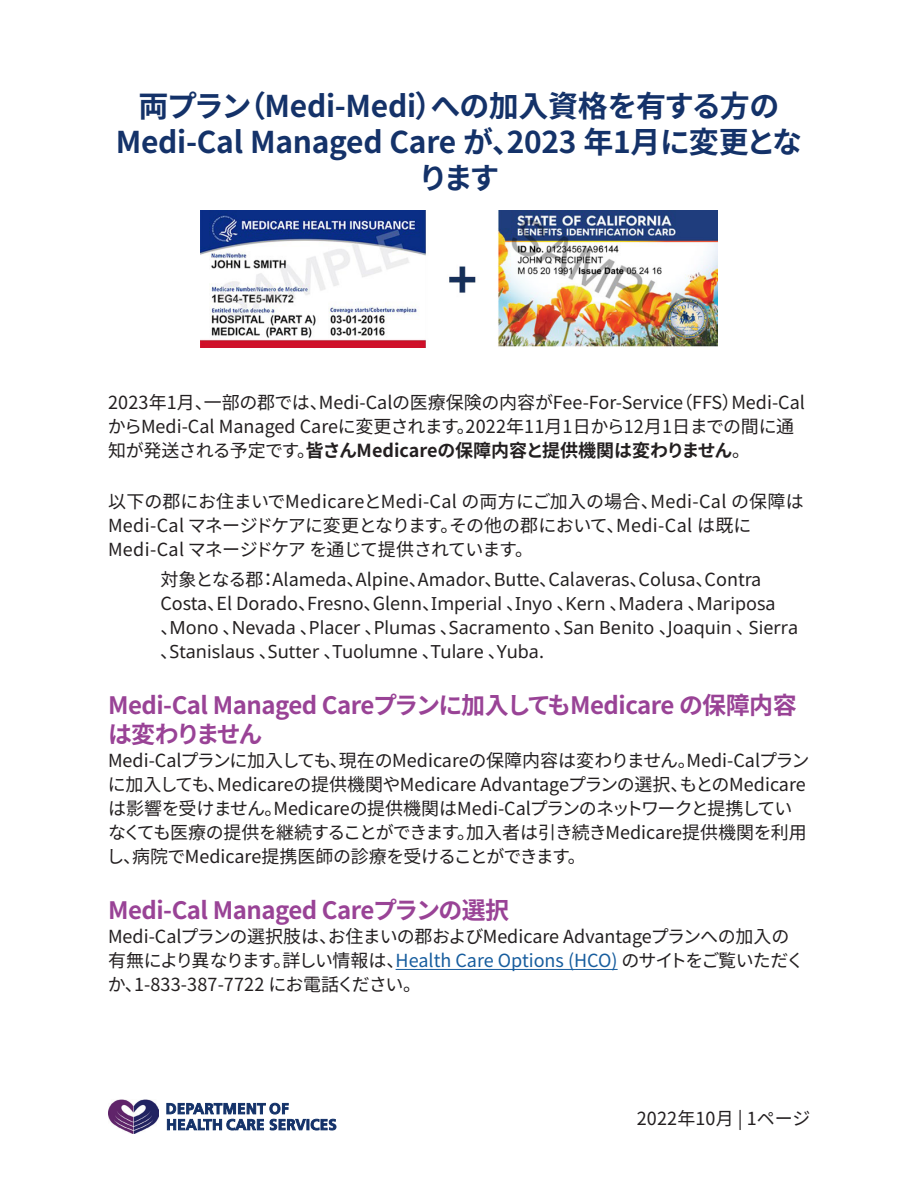
<style>
.page{position:relative;width:918px;height:1188px;background:#fff}
.page>*{position:absolute;margin:0;border:0;box-sizing:border-box;transform-origin:0 0}
.t1{font:700 30px/36px "Noto Sans CJ Kjp";letter-spacing:-.01em;color:#143269;text-align:center}
.t2{font:700 24px/28.8px "Noto Sans CJ Kjp";letter-spacing:-.02em;color:#994396}
.t3{font:18px/24px "Noto Sans CJ Kjp";color:#231f20}
.t4{font:18px/24px "Noto Sans";color:#231f20}
.s1{font-weight:700}
.s2{font-family:"Noto Sans CJ Kjp"}
.s3{color:#175d9e}
</style>
<div class="page">
<img style="left:108px;top:1099px;width:51px;height:35px">
<svg style="left:166px;top:1102px;width:171px;height:29px"></svg>
<hr style="left:396px;top:969px;width:222px;height:1px;background:#175d9e">
<img style="left:201px;top:210px;width:516px;height:137px">
<h1 class="t1" style="left:116px;top:89px;width:688px">両プラン（Medi-Medi）への加入資格を有する方の<br>Medi-Cal Managed Care が、2023 年1月に変更となります</h1>
<p class="t3" style="left:108px;top:390px;width:699px">2023年1月、一部の郡では、Medi-Calの医療保険の内容がFee-For-Service（FFS）Medi-CalからMedi-Cal Managed Careに変更されます。2022年11月1日から12月1日までの間に通知が発送される予定です。<span class="s1">皆さんMedicareの保障内容と提供機関は変わりません</span>。</p>
<p class="t3" style="left:108px;top:489px;width:697px">以下の郡にお住まいでMedicareとMedi-Cal の両方にご加入の場合、Medi-Cal の保障は<br>Medi-Cal マネージドケアに変更となります。その他の郡において、Medi-Cal は既に<br>Medi-Cal マネージドケアを通じて提供されています。</p>
<p class="t4" style="left:160px;top:567px;width:640px"><span class="s2">対象となる郡：Alameda、Alpine、Amador、Butte、Calaveras、Colusa、Contra Costa、El Dorado、Fresno、Glenn、</span>Imperial <span class="s2">、</span>Inyo <span class="s2">、</span>Kern <span class="s2">、</span>Madera <span class="s2">、</span>Mariposa<span class="s2">、</span>Mono <span class="s2">、</span>Nevada <span class="s2">、</span>Placer <span class="s2">、</span>Plumas <span class="s2">、</span>Sacramento <span class="s2">、</span>San Benito <span class="s2">、</span>Joaquin <span class="s2">、</span>Sierra<span class="s2">、</span>Stanislaus <span class="s2">、</span>Sutter <span class="s2">、</span>Tuolumne <span class="s2">、</span>Tulare <span class="s2">、</span>Yuba<span class="s2">.</span></p>
<h2 class="t2" style="left:108px;top:692px;width:690px">Medi-Cal Managed Careプランに加入してもMedicare の保障内容は変わりません</h2>
<p class="t3" style="left:107px;top:749px;width:704px">Medi-Calプランに加入しても、現在のMedicareの保障内容は変わりません。Medi-Calプランに加入しても、Medicareの提供機関やMedicare Advantageプランの選択、もとのMedicareは影響を受けません。Medicareの提供機関はMedi-Calプランのネットワークと提携していなくても医療の提供を継続することができます。加入者は引き続きMedicare提供機関を利用し、病院でMedicare提携医師の診療を受けることができます。</p>
<h2 class="t2" style="left:108px;top:896px;width:403px">Medi-Cal Managed Careプランの選択</h2>
<p class="t3" style="left:108px;top:925px;width:698px">Medi-Calプランの選択肢は、お住まいの郡およびMedicare Advantageプランへの加入の有無により異なります。詳しい情報は、<span class="s3">Health Care Options (HCO)</span> のサイトをご覧いただくか、1-833-387-7722 にお電話ください。</p>
<p class="t3" style="left:637px;top:1106px;width:175px">2022年10月 | 1ページ</p>
</div>
